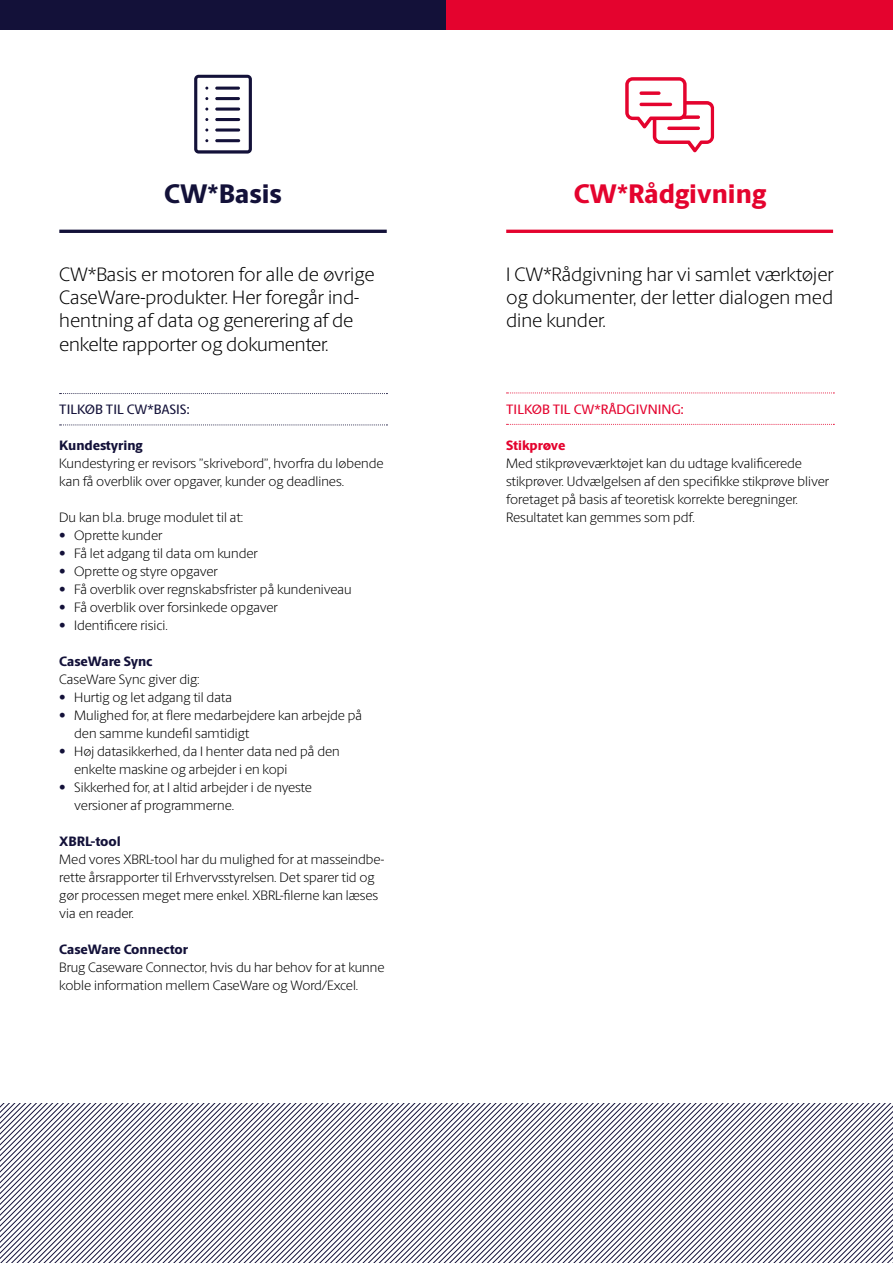
<style>
.page{position:relative;width:893px;height:1263px;background:#fff}
.page>*{position:absolute;margin:0;border:0;box-sizing:border-box;transform-origin:0 0}
.t1{font:800 27px "Berling Sans";color:#e4032e}
.t2{font:800 27px "Berling Sans";color:#131139}
.t3{font:300 19.5px/23.4px "Berling Sans";color:#000}
.t4{font:300 13.65px/18px "Berling Sans";color:#000}
.t5{font:800 13.65px "Berling Sans";color:#131139}
.t6{font:500 13.65px "Berling Sans";color:#e4032e}
.t7{font:500 13.65px "Berling Sans";color:#131139}
.t8{font:800 13.65px "Berling Sans";letter-spacing:-.01em;color:#e4032e}
.s1{color:#131139}
</style>
<div class="page">
<div style="left:0;top:0;width:446px;height:30px;background:#131139"></div>
<div style="left:446px;top:0;width:447px;height:30px;background:#e4032e"></div>
<svg style="left:0;top:1103px;width:83px;height:160px"></svg>
<svg style="left:83px;top:1103px;width:810px;height:160px"></svg>
<hr style="left:59px;top:230px;width:328px;height:3px;background:#131139">
<svg style="left:194px;top:75px;width:58px;height:79px"></svg>
<svg style="left:625px;top:77px;width:89px;height:75px"></svg>
<hr style="left:667px;top:127px;width:33px;height:3px;background:#e4032e;border-radius:2px">
<hr style="left:639px;top:103px;width:33px;height:3px;background:#e4032e;border-radius:2px">
<svg style="left:639px;top:91px;width:22px;height:4px"></svg>
<hr style="left:506px;top:230px;width:327px;height:3px;background:#e4032e">
<svg style="left:506px;top:393px;width:328px;height:1px"></svg>
<svg style="left:506px;top:424px;width:328px;height:1px"></svg>
<svg style="left:60px;top:393px;width:327px;height:1px"></svg>
<svg style="left:60px;top:425px;width:327px;height:1px"></svg>
<h1 class="t2" style="left:164px;top:177px;width:119px">CW*Basis</h1>
<h1 class="t1" style="left:574px;top:177px;width:194px">CW*Rådgivning</h1>
<h2 class="t3" style="left:59px;top:262px;width:317px">CW*Basis er motoren for alle de øvrige CaseWare-produkter. Her foregår ind&shy;hentning af data og generering af de enkelte rapporter og dokumenter.</h2>
<h2 class="t3" style="left:506px;top:262px;width:329px;text-align:justify">I CW*Rådgivning har vi samlet værktøjer og dokumenter, der letter dialogen med dine kunder.</h2>
<p class="t7" style="left:59px;top:401px;width:132px">TILKØB TIL CW*BASIS:</p>
<p class="t5" style="left:59px;top:437px;width:85px">Kundestyring</p>
<p class="t4" style="left:59px;top:454px;width:326px">Kundestyring er revisors ”skrivebord”, hvorfra du løbende kan få overblik over opgaver, kunder og deadlines.</p>
<p class="t4" style="left:59px;top:508px;width:185px">Du kan bl.a. bruge modulet til at:</p>
<p class="t4" style="left:59px;top:526px;width:105px"><span class="s1">•</span> Oprette kunder</p>
<p class="t4" style="left:59px;top:544px;width:200px"><span class="s1">•</span> Få let adgang til data om kunder</p>
<p class="t4" style="left:59px;top:562px;width:160px"><span class="s1">•</span> Oprette og styre opgaver</p>
<p class="t4" style="left:59px;top:580px;width:294px"><span class="s1">•</span> Få overblik over regnskabsfrister på kundeniveau</p>
<p class="t4" style="left:59px;top:598px;width:220px"><span class="s1">•</span> Få overblik over forsinkede opgaver</p>
<p class="t4" style="left:59px;top:616px;width:110px"><span class="s1">•</span> Identificere risici.</p>
<p class="t5" style="left:59px;top:653px;width:95px">CaseWare Sync</p>
<p class="t4" style="left:59px;top:670px;width:142px">CaseWare Sync giver dig:</p>
<p class="t4" style="left:59px;top:688px;width:174px"><span class="s1">•</span> Hurtig og let adgang til data</p>
<p class="t4" style="left:74px;top:706px;width:289px;text-indent:-15px"><span class="s1">•</span> Mulighed for, at flere medarbejdere kan arbejde på den samme kundefil samtidigt</p>
<p class="t4" style="left:74px;top:742px;width:267px;text-indent:-15px"><span class="s1">•</span> Høj datasikkerhed, da I henter data ned på den enkelte maskine og arbejder i en kopi</p>
<p class="t4" style="left:74px;top:778px;width:239px;text-indent:-15px"><span class="s1">•</span> Sikkerhed for, at I altid arbejder i de nyeste versioner af programmerne.</p>
<p class="t5" style="left:59px;top:833px;width:63px">XBRL-tool</p>
<p class="t4" style="left:59px;top:850px;width:326px">Med vores XBRL-tool har du mulighed for at masseindbe&shy;rette årsrapporter til Erhvervsstyrelsen. Det sparer tid og gør processen meget mere enkel. XBRL-filerne kan læses via en reader.</p>
<p class="t5" style="left:59px;top:941px;width:130px">CaseWare Connector</p>
<p class="t4" style="left:59px;top:958px;width:327px">Brug Caseware Connector, hvis du har behov for at kunne koble information mellem CaseWare og Word/Excel.</p>
<p class="t6" style="left:506px;top:401px;width:179px">TILKØB TIL CW*RÅDGIVNING:</p>
<p class="t8" style="left:506px;top:437px;width:61px">Stikprøve</p>
<p class="t4" style="left:506px;top:454px;width:324px">Med stikprøveværktøjet kan du udtage kvalificerede stikprøver. Udvælgelsen af den specifikke stikprøve bliver foretaget på basis af teoretisk korrekte beregninger.<br>Resultatet kan gemmes som pdf.</p>
</div>
